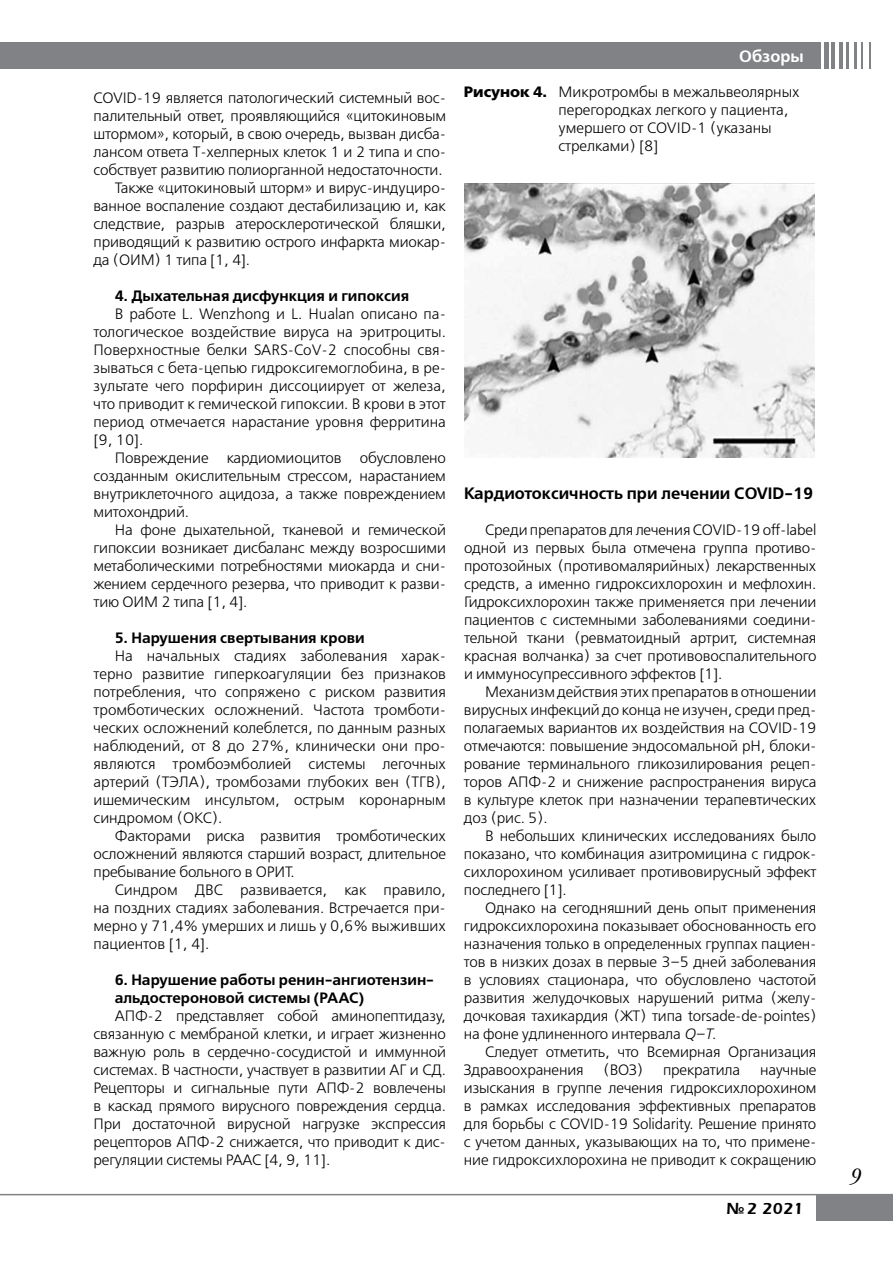
<style>
.page{position:relative;width:893px;height:1263px;background:#fff}
.page>*{position:absolute;margin:0;border:0;box-sizing:border-box;transform-origin:0 0}
.t1{font:italic 300 24px "Garamondcond";color:#000}
.t2{font:16.5px "Free Set Demi C";color:#000}
.t3{font:600 16.5px "Everest";color:#000}
.t4{font:16.5px "Free Set Demi C";color:#fff}
.t5{font:15px/18px "Free Set Light C";letter-spacing:-.01em;color:#000;text-align:justify}
.t6{font:15px/18px "Free Set Demi C";color:#000}
.s1{font-family:"Free Set Bold C"}
.s2{font-style:italic}
</style>
<div class="page">
<svg style="left:869px;top:43px;width:1px;height:26px"></svg>
<svg style="left:862px;top:43px;width:1px;height:26px"></svg>
<hr style="left:854px;top:43px;width:2px;height:26px;background:#808285">
<hr style="left:847px;top:43px;width:2px;height:26px;background:#808285">
<hr style="left:839px;top:43px;width:3px;height:26px;background:#808285">
<hr style="left:832px;top:43px;width:3px;height:26px;background:#808285">
<hr style="left:824px;top:43px;width:4px;height:26px;background:#808285">
<div style="left:816px;top:43px;width:5px;height:26px;background:#808285"></div>
<div style="left:0;top:43px;width:819px;height:26px;background:#808285"></div>
<div style="left:816px;top:1194px;width:77px;height:26px;background:#808285"></div>
<hr style="left:0;top:1194px;width:893px;height:1px;background:#808285">
<img style="left:464px;top:183px;width:351px;height:274px">
<p class="t5" style="left:94px;top:90px;width:354px">COVID-19 является патологический системный вос-</p>
<p class="t5" style="left:94px;top:108px;width:354px">палительный ответ, проявляющийся «цитокиновым</p>
<p class="t5" style="left:94px;top:126px;width:354px">штормом», который, в свою очередь, вызван дисба-</p>
<p class="t5" style="left:94px;top:144px;width:354px">лансом ответа Т-хелперных клеток 1 и 2 типа и спо-</p>
<p class="t5" style="left:94px;top:162px;width:351px">собствует развитию полиорганной недостаточности.</p>
<p class="t5" style="left:115px;top:180px;width:333px">Также «цитокиновый шторм» и вирус-индуциро-</p>
<p class="t5" style="left:94px;top:198px;width:354px">ванное воспаление создают дестабилизацию и, как</p>
<p class="t5" style="left:94px;top:216px;width:354px">следствие, разрыв атеросклеротической бляшки,</p>
<p class="t5" style="left:94px;top:234px;width:354px">приводящий к развитию острого инфаркта миокар-</p>
<p class="t5" style="left:94px;top:252px;width:158px">да (ОИМ) 1 типа [1, 4].</p>
<p class="t6" style="left:115px;top:287px;width:296px">4. Дыхательная дисфункция и гипоксия</p>
<p class="t5" style="left:94px;top:306px;width:354px;text-indent:21px">В работе L. Wenzhong и L. Hualan описано па&shy;тологическое воздействие вируса на эритроциты.<br>Поверхностные белки SARS-CoV-2 способны свя&shy;зываться с бета-цепью гидроксигемоглобина, в ре&shy;зультате чего порфирин диссоциирует от железа, что приводит к гемической гипоксии. В крови в этот период отмечается нарастание уровня ферритина [9, 10].</p>
<p class="t5" style="left:94px;top:450px;width:354px;text-indent:21px">Повреждение кардиомиоцитов обусловлено созданным окислительным стрессом, нарастанием внутриклеточного ацидоза, а также повреждением митохондрий.</p>
<p class="t5" style="left:94px;top:522px;width:354px;text-indent:21px">На фоне дыхательной, тканевой и гемической гипоксии возникает дисбаланс между возросшими метаболическими потребностями миокарда и сни&shy;жением сердечного резерва, что приводит к разви&shy;тию ОИМ 2 типа [1, 4].</p>
<p class="t6" style="left:115px;top:629px;width:251px">5. Нарушения свертывания крови</p>
<p class="t5" style="left:93px;top:648px;width:354px;text-indent:21px">На начальных стадиях заболевания харак&shy;терно развитие гиперкоагуляции без признаков потребления, что сопряжено с риском развития тромботических осложнений. Частота тромботи&shy;ческих осложнений колеблется, по данным разных наблюдений, от 8 до 27%, клинически они про&shy;являются тромбоэмболией системы легочных артерий (ТЭЛА), тромбозами глубоких вен (ТГВ), ишемическим инсультом, острым коронарным синдромом (ОКС).</p>
<p class="t5" style="left:93px;top:828px;width:354px;text-indent:21px">Факторами риска развития тромботических осложнений являются старший возраст, длительное пребывание больного в ОРИТ.</p>
<p class="t5" style="left:93px;top:882px;width:354px;text-indent:21px">Синдром ДВС развивается, как правило, на поздних стадиях заболевания. Встречается при&shy;мерно у 71,4% умерших и лишь у 0,6% выживших пациентов [1, 4].</p>
<p class="t6" style="left:115px;top:971px;width:321px">6. Нарушение работы ренин-ангиотензин&shy;альдостероновой системы (РААС)</p>
<p class="t5" style="left:93px;top:1008px;width:354px;text-indent:21px">АПФ-2 представляет собой аминопептидазу, связанную с мембраной клетки, и играет жизненно важную роль в сердечно-сосудистой и иммунной системах. В частности, участвует в развитии АГ и СД.<br>Рецепторы и сигнальные пути АПФ-2 вовлечены в каскад прямого вирусного повреждения сердца.<br>При достаточной вирусной нагрузке экспрессия рецепторов АПФ-2 снижается, что приводит к дис&shy;регуляции системы РААС [4, 9, 11].</p>
<p class="t4" style="left:739px;top:47px;width:66px">Обзоры</p>
<p class="t5" style="left:558px;top:83px;width:243px;text-align:left;text-indent:-94px"><span class="s1">Рисунок 4.</span> Микротромбы в межальвеолярных перегородках легкого у пациента, умершего от COVID-1 (указаны стрелками) [8]</p>
<p class="t2" style="left:464px;top:484px;width:351px">Кардиотоксичность при лечении COVID-19</p>
<p class="t5" style="left:464px;top:522px;width:354px;text-indent:21px">Среди препаратов для лечения COVID‑ 19 off-label одной из первых была отмечена группа противо&shy;протозойных (противомалярийных) лекарственных средств, а именно гидроксихлорохин и мефлохин.<br>Гидроксихлорохин также применяется при лечении пациентов с системными заболеваниями соедини&shy;тельной ткани (ревматоидный артрит, системная красная волчанка) за счет противовоспалительного и иммуносупрессивного эффектов [1].</p>
<p class="t5" style="left:464px;top:684px;width:354px;text-indent:21px">Механизм действия этих препаратов в отношении вирусных инфекций до конца не изучен, среди пред&shy;полагаемых вариантов их воздействия на COVID‑ 19 отмечаются: повышение эндосомальной pH, блоки&shy;рование терминального гликозилирования рецеп&shy;торов АПФ-2 и снижение распространения вируса в культуре клеток при назначении терапевтических доз (рис. 5).</p>
<p class="t5" style="left:464px;top:828px;width:354px;text-indent:21px">В небольших клинических исследованиях было показано, что комбинация азитромицина с гидрок&shy;сихлорохином усиливает противовирусный эффект последнего [1].</p>
<p class="t5" style="left:464px;top:900px;width:354px;text-indent:21px">Однако на сегодняшний день опыт применения гидроксихлорохина показывает обоснованность его назначения только в определенных группах пациен&shy;тов в низких дозах в первые 3–5 дней заболевания в условиях стационара, что обусловлено частотой развития желудочковых нарушений ритма (желу&shy;дочковая тахикардия (ЖТ) типа torsade-de-pointes) на фоне удлиненного интервала <span class="s2">Q–T</span>.</p>
<p class="t5" style="left:464px;top:1044px;width:354px;text-indent:21px">Следует отметить, что Всемирная Организация<br>Здравоохранения</p>
<p class="t5" style="left:604px;top:1062px;width:41px">(ВОЗ)</p>
<p class="t5" style="left:663px;top:1062px;width:79px">прекратила</p>
<p class="t5" style="left:464px;top:1062px;width:354px;text-indent:296px">научные изыскания в группе лечения гидроксихлорохином в рамках исследования эффективных препаратов для борьбы с COVID-19 Solidarity. Решение принято с учетом данных, указывающих на то, что примене&shy;ние гидроксихлорохина не приводит к сокращению</p>
<p class="t3" style="left:726px;top:1200px;width:79px">¹2 2021</p>
<h1 class="t1" style="left:849px;top:1165px;width:14px">9</h1>
</div>
